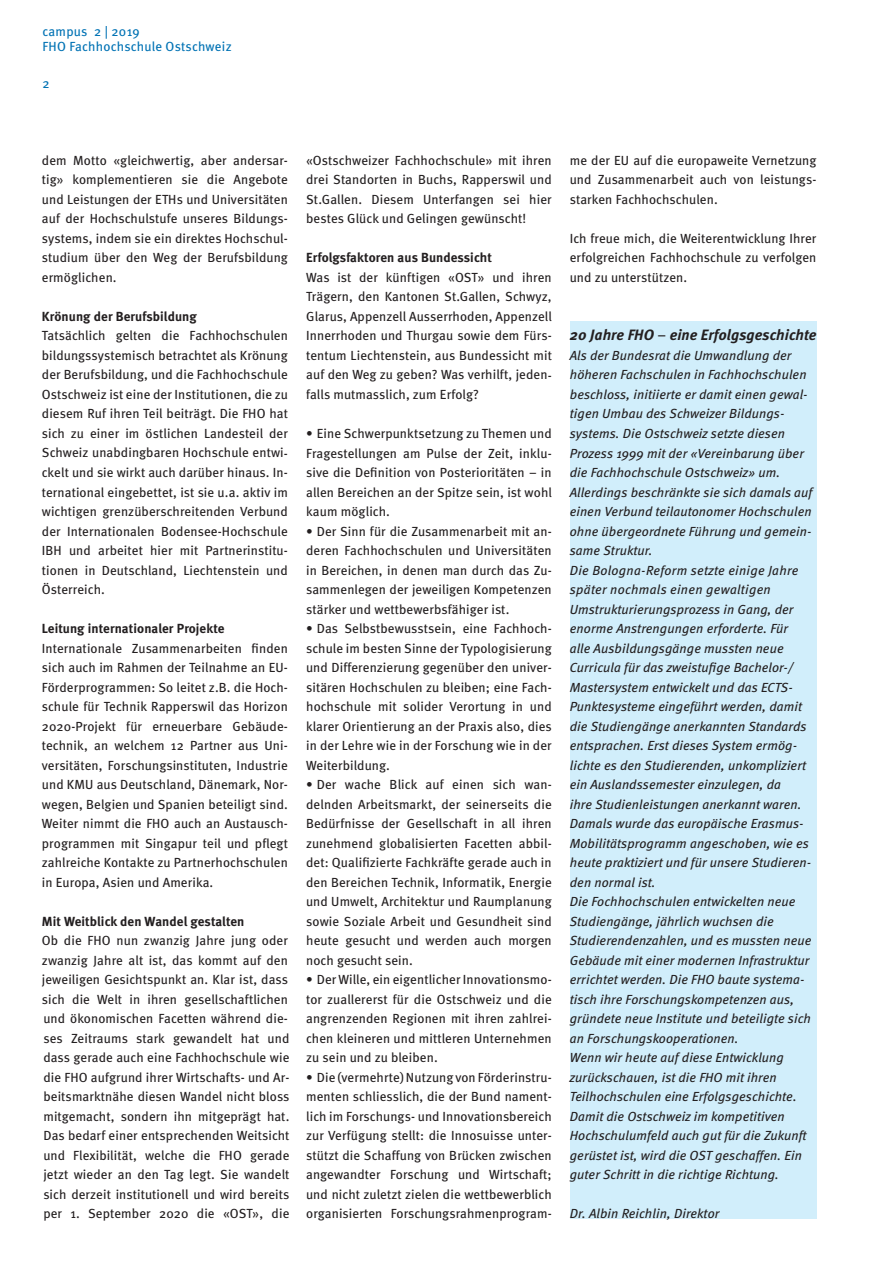
<style>
.page{position:relative;width:893px;height:1263px;background:#fff}
.page>*{position:absolute;margin:0;border:0;box-sizing:border-box;transform-origin:0 0}
.t1{font:italic 700 15px "Meta";letter-spacing:.01em;color:#231f20}
.t2{font:13.2px/19.5px "Meta";letter-spacing:.01em;color:#231f20;text-align:justify}
.t3{font:italic 13.2px/19.5px "Meta";letter-spacing:.01em;color:#231f20}
.t4{font:700 13.2px "Meta";letter-spacing:.01em;color:#231f20}
.t5{font:13.2px/15.9px "Meta";letter-spacing:.02em;color:#0072b4}
.t6{font:13.2px "Meta Book Caps";color:#0072b4}
.s1{font-weight:400;font-style:normal}
</style>
<div class="page">
<div style="left:570px;top:321px;width:246px;height:897px;background:#d1eefb"></div>
<p class="t5" style="left:43px;top:23px;width:191px">campus 2 | 2019<br>FHO Fachhochschule Ostschweiz</p>
<p class="t6" style="left:43px;top:76px;width:9px">2</p>
<p class="t2" style="left:42px;top:151px;width:248px">dem Motto «gleichwertig, aber andersar&shy;tig» komplementieren sie die Angebote und Leistungen der ETHs und Universitäten auf der Hochschulstufe unseres Bildungs&shy;systems, indem sie ein direktes Hochschul&shy;studium über den Weg der Berufsbildung ermöglichen.</p>
<p class="t4" style="left:42px;top:309px;width:156px">Krönung der Berufsbildung</p>
<p class="t2" style="left:42px;top:326px;width:248px">Tatsächlich gelten die Fachhochschulen bildungssystemisch betrachtet als Krönung der Berufsbildung, und die Fachhochschule Ostschweiz ist eine der Institutionen, die zu diesem Ruf ihren Teil beiträgt. Die FHO hat sich zu einer im östlichen Landesteil der Schweiz unabdingbaren Hochschule entwi&shy;ckelt und sie wirkt auch darüber hinaus. In&shy;ternational eingebettet, ist sie u.a. aktiv im wichtigen grenzüberschreitenden Verbund der Internationalen Bodensee-Hochschule IBH und arbeitet hier mit Partnerinstitu&shy;tionen in Deutschland, Liechtenstein und Österreich.</p>
<p class="t4" style="left:42px;top:621px;width:184px">Leitung internationaler Projekte</p>
<p class="t2" style="left:42px;top:638px;width:248px">Internationale Zusammenarbeiten finden sich auch im Rahmen der Teilnahme an EU-Förderprogrammen: So leitet z.B. die Hoch&shy;schule für Technik Rapperswil das Horizon 2020-Projekt für erneuerbare Gebäude&shy;technik, an welchem 12 Partner aus Uni&shy;versitäten, Forschungsinstituten, Industrie und KMU aus Deutschland, Dänemark, Nor&shy;wegen, Belgien und Spanien beteiligt sind.<br>Weiter nimmt die FHO auch an Austausch&shy;programmen mit Singapur teil und pflegt zahlreiche Kontakte zu Partnerhochschulen in Europa, Asien und Amerika.</p>
<p class="t4" style="left:42px;top:913px;width:204px">Mit Weitblick den Wandel gestalten</p>
<p class="t2" style="left:42px;top:931px;width:249px;text-align:left">Ob die FHO nun zwanzig Jahre jung oder zwanzig Jahre alt ist, das kommt auf den jeweiligen Gesichtspunkt an. Klar ist, dass sich die Welt in ihren gesellschaftlichen und ökonomischen Facetten während die&shy;ses Zeitraums stark gewandelt hat und dass gerade auch eine Fachhochschule wie die FHO aufgrund ihrer Wirtschafts- und Ar&shy;beitsmarktnähe diesen Wandel nicht bloss mitgemacht, sondern ihn mitgeprägt hat.<br>Das bedarf einer entsprechenden Weitsicht und Flexibilität, welche die FHO gerade jetzt wieder an den Tag legt. Sie wandelt sich derzeit institutionell und wird bereits per 1. September 2020 die «OST», die</p>
<p class="t2" style="left:306px;top:151px;width:247px">«Ostschweizer Fachhochschule» mit ihren drei Standorten in Buchs, Rapperswil und St.Gallen. Diesem Unterfangen sei hier bestes Glück und Gelingen gewünscht!</p>
<p class="t4" style="left:306px;top:250px;width:187px">Erfolgsfaktoren aus Bundessicht</p>
<p class="t2" style="left:306px;top:268px;width:247px">Was ist der künftigen «OST» und ihren Trägern, den Kantonen St.Gallen, Schwyz, Glarus, Appenzell Ausserrhoden, Appenzell Innerrhoden und Thurgau sowie dem Fürs&shy;tentum Liechtenstein, aus Bundessicht mit auf den Weg zu geben? Was verhilft, jeden&shy;falls mutmasslich, zum Erfolg?</p>
<p class="t2" style="left:306px;top:424px;width:247px">• Eine Schwerpunktsetzung zu Themen und Fragestellungen am Pulse der Zeit, inklu&shy;sive die Definition von Posterioritäten – in allen Bereichen an der Spitze sein, ist wohl kaum möglich.</p>
<p class="t2" style="left:306px;top:521px;width:247px">• Der Sinn für die Zusammenarbeit mit an&shy;deren Fachhochschulen und Universitäten in Bereichen, in denen man durch das Zu&shy;sammenlegen der jeweiligen Kompetenzen stärker und wettbewerbsfähiger ist.</p>
<p class="t2" style="left:306px;top:619px;width:247px">• Das Selbstbewusstsein, eine Fachhoch&shy;schule im besten Sinne der Typologisierung und Differenzierung gegenüber den univer&shy;sitären Hochschulen zu bleiben; eine Fach&shy;hochschule mit solider Verortung in und klarer Orientierung an der Praxis also, dies in der Lehre wie in der Forschung wie in der Weiterbildung.</p>
<p class="t2" style="left:306px;top:775px;width:247px">• Der wache Blick auf einen sich wan&shy;delnden Arbeitsmarkt, der seinerseits die Bedürfnisse der Gesellschaft in all ihren zunehmend globalisierten Facetten abbil&shy;det: Qualifizierte Fachkräfte gerade auch in den Bereichen Technik, Informatik, Energie und Umwelt, Architektur und Raumplanung sowie Soziale Arbeit und Gesundheit sind heute gesucht und werden auch morgen noch gesucht sein.</p>
<p class="t2" style="left:306px;top:970px;width:247px">• Der Wille, ein eigentlicher Innovationsmo&shy;tor zuallererst für die Ostschweiz und die angrenzenden Regionen mit ihren zahlrei&shy;chen kleineren und mittleren Unternehmen zu sein und zu bleiben.</p>
<p class="t2" style="left:306px;top:1067px;width:247px">• Die (vermehrte) Nutzung von Förderinstru&shy;menten schliesslich, die der Bund nament&shy;lich im Forschungs- und Innovationsbereich zur Verfügung stellt: die Innosuisse unter&shy;stützt die Schaffung von Brücken zwischen angewandter Forschung und Wirtschaft; und nicht zuletzt zielen die wettbewerblich organisierten Forschungsrahmenprogram-</p>
<p class="t2" style="left:570px;top:151px;width:248px">me der EU auf die europaweite Vernetzung und Zusammenarbeit auch von leistungs&shy;starken Fachhochschulen.</p>
<p class="t2" style="left:570px;top:229px;width:248px">Ich freue mich, die Weiterentwicklung Ihrer erfolgreichen Fachhochschule zu verfolgen und zu unterstützen.</p>
<p class="t1" style="left:570px;top:326px;width:248px">20 Jahre FHO <span class="s1">–</span> eine Erfolgsgeschichte</p>
<p class="t3" style="left:570px;top:346px;width:244px">Als der Bundesrat die Umwandlung der höheren Fachschulen in Fachhochschulen beschloss, initiierte er damit einen gewal&shy;tigen Umbau des Schweizer Bildungs&shy;systems. Die Ostschweiz setzte diesen Prozess 1999 mit der «Vereinbarung über die Fachhochschule Ostschweiz» um.<br>Allerdings beschränkte sie sich damals auf einen Verbund teilautonomer Hochschulen ohne übergeordnete Führung und gemein&shy;same Struktur.<br>Die Bologna-Reform setzte einige Jahre später nochmals einen gewaltigen Umstrukturierungsprozess in Gang, der enorme Anstrengungen erforderte. Für<br>alle Ausbildungsgänge mussten neue Curricula für das zweistufige Bachelor-/ Mastersystem entwickelt und das ECTS-Punktesysteme eingeführt werden, damit die Studiengänge anerkannten Standards entsprachen. Erst dieses System ermög&shy;lichte es den Studierenden, unkompliziert ein Auslandssemester einzulegen, da<br>ihre Studienleistungen anerkannt waren.<br>Damals wurde das europäische Erasmus-Mobilitätsprogramm angeschoben, wie es heute praktiziert und für unsere Studieren&shy;den normal ist.<br>Die Fochhochschulen entwickelten neue Studiengänge, jährlich wuchsen die Studierendenzahlen, und es mussten neue Gebäude mit einer modernen Infrastruktur errichtet werden. Die FHO baute systema&shy;tisch ihre Forschungskompetenzen aus, gründete neue Institute und beteiligte sich an Forschungskooperationen.<br>Wenn wir heute auf diese Entwicklung zurückschauen, ist die FHO mit ihren Teilhochschulen eine Erfolgsgeschichte.<br>Damit die Ostschweiz im kompetitiven Hochschulumfeld auch gut für die Zukunft gerüstet ist, wird die OST geschaffen. Ein guter Schritt in die richtige Richtung.</p>
<p class="t3" style="left:570px;top:1204px;width:151px">Dr. Albin Reichlin, Direktor</p>
</div>
